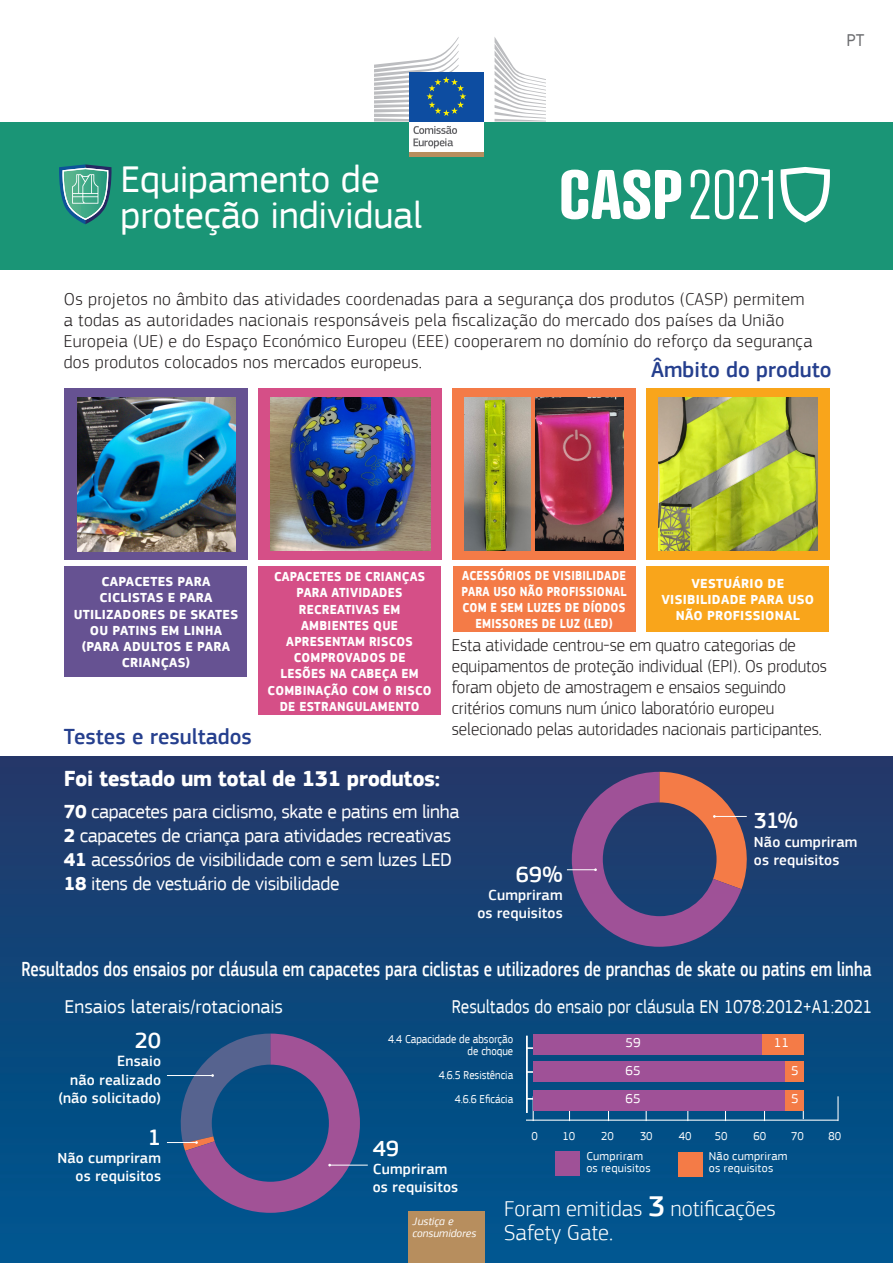
<style>
.page{position:relative;width:893px;height:1263px;background:#fff}
.page>*{position:absolute;margin:0;border:0;box-sizing:border-box;transform-origin:0 0}
.Activity_white{font:39px/36px "EC Square Sans Pro";color:#fff}
.Data_annotation_WHIT{font:500 22.95px "EC Square Sans Pro";letter-spacing:-.005em;color:#fff}
.t1{font:300 22.5px "EC Square Sans Pro";color:#fff}
.t2{font:500 22.5px "EC Square Sans Pro";color:#253f8e}
.t3{font:700 22.5px "EC Square Sans Pro";letter-spacing:-.02em;color:#fff}
._15pt_WHITE{font:500 21px "EC Square Sans Pro";letter-spacing:.005em;color:#fff;scale:.78 1}
._15pt_WHITE-2{font:19.5px "EC Square Sans Pro";letter-spacing:-.02em;color:#fff}
._15pt_WHITE-3{font:19.5px "EC Square Sans Pro";color:#fff;scale:.89 1}
._15pt_WHITE-4{font:19.5px "EC Square Sans Pro";color:#fff}
.t4{font:300 18px/21px "EC Square Sans Pro";letter-spacing:.02em;color:#231f20}
.t5{font:300 18px/21px "EC Square Sans Pro";color:#231f20;scale:.96 1}
.Code_Langue{font:18px "EC Square Sans Pro";color:#6c6d70}
.Data_annotation_WHIT-2{font:500 15.3px/18.3px "EC Square Sans Pro";letter-spacing:.01em;color:#fff}
.t6{font:700 13.5px/16.2px "EC Square Sans Pro";letter-spacing:.02em;color:#fff;text-align:center;scale:.94 1}
.t7{font:700 13.5px/16.2px "EC Square Sans Pro";letter-spacing:.02em;color:#fff;text-align:center}
.t8{font:700 13.5px/16.2px "EC Square Sans Pro";letter-spacing:.02em;color:#fff;text-align:center;scale:.86 1}
.t9{font:13.5px "EC Square Sans Pro";color:#fff}
._7pt_BLACK{font:12px "EC Square Sans Pro";color:#fff;scale:.9 1}
._7pt_BLACK-2{font:12px "EC Square Sans Pro";color:#fff}
._7pt_BLACK-3{font:12px "EC Square Sans Pro";letter-spacing:.025em;color:#fff}
._7pt_BLACK-4{font:12px "EC Square Sans Pro";color:#fff;scale:.95 1}
.t10{font:italic 11.25px/12px "EC Square Sans Pro";color:#fff}
.s1{font-weight:700}
.s2{font-weight:500;font-size:30px}
</style>
<div class="page">
<img style="left:0;top:756px;width:893px;height:507px">
<svg style="left:567px;top:772px;width:191px;height:175px;background:#5c4b76"></svg>
<div style="left:65px;top:566px;width:182px;height:111px;background:#665292"></div>
<div style="left:258px;top:566px;width:183px;height:149px;background:#d54f87"></div>
<div style="left:453px;top:566px;width:182px;height:65px;background:#f47b47"></div>
<div style="left:647px;top:566px;width:182px;height:65px;background:#f9a51b"></div>
<div style="left:646px;top:389px;width:183px;height:171px;background:#f9a51b"></div>
<img style="left:658px;top:398px;width:160px;height:153px">
<div style="left:258px;top:389px;width:183px;height:171px;background:#d54f87"></div>
<div style="left:65px;top:389px;width:183px;height:171px;background:#665292"></div>
<img style="left:78px;top:398px;width:157px;height:153px">
<img style="left:271px;top:398px;width:159px;height:153px">
<div style="left:453px;top:389px;width:183px;height:171px;background:#f47b47"></div>
<img style="left:465px;top:398px;width:65px;height:152px">
<img style="left:536px;top:398px;width:87px;height:152px">
<hr style="left:526px;top:1036px;width:2px;height:77px;background:#fff">
<svg style="left:527px;top:1096px;width:9px;height:23px"></svg>
<svg style="left:837px;top:1096px;width:1px;height:23px"></svg>
<hr style="left:526px;top:1119px;width:312px;height:2px;background:#fff">
<div style="left:761px;top:1034px;width:43px;height:21px;background:#f47b47"></div>
<div style="left:784px;top:1061px;width:20px;height:21px;background:#f47b47"></div>
<div style="left:784px;top:1090px;width:20px;height:21px;background:#f47b47"></div>
<div style="left:533px;top:1034px;width:228px;height:21px;background:#9f5197"></div>
<div style="left:533px;top:1061px;width:252px;height:21px;background:#9f5197"></div>
<div style="left:533px;top:1090px;width:252px;height:21px;background:#9f5197"></div>
<div style="left:555px;top:1151px;width:24px;height:24px;background:#9f5197"></div>
<div style="left:678px;top:1152px;width:24px;height:24px;background:#f47b47"></div>
<hr style="left:167px;top:1075px;width:46px;height:1px;background:#fff">
<hr style="left:167px;top:1142px;width:30px;height:1px;background:#fff">
<hr style="left:330px;top:1165px;width:38px;height:1px;background:#fff">
<svg style="left:172px;top:1033px;width:188px;height:180px;background:#3d528b"></svg>
<div style="left:0;top:121px;width:893px;height:149px;background:#1a9576"></div>
<svg style="left:780px;top:167px;width:50px;height:56px"></svg>
<svg style="left:561px;top:170px;width:120px;height:49px"></svg>
<svg style="left:691px;top:170px;width:18px;height:49px"></svg>
<svg style="left:715px;top:170px;width:58px;height:49px"></svg>
<svg style="left:59px;top:164px;width:53px;height:60px"></svg>
<div style="left:408px;top:1212px;width:77px;height:51px;background:#b78e5e"></div>
<div style="left:409px;top:120px;width:74px;height:33px;background:#fff"></div>
<hr style="left:409px;top:152px;width:74px;height:4px;background:#b78e5e">
<svg style="left:495px;top:38px;width:51px;height:83px"></svg>
<div style="left:409px;top:72px;width:74px;height:49px;background:#0d4da1"></div>
<svg style="left:374px;top:37px;width:92px;height:111px"></svg>
<p class="Code_Langue" style="left:846px;top:30px;width:19px">PT</p>
<p class="Activity_white" style="left:121px;top:162px;width:303px">Equipamento de proteção individual</p>
<p class="t4" style="left:64px;top:288px;width:742px">Os projetos no âmbito das atividades coordenadas para a segurança dos produtos (CASP) permitem</p>
<p class="t4" style="left:64px;top:309px;width:750px">a todas as autoridades nacionais responsáveis pela fiscalização do mercado dos países da União<br>Europeia (UE) e do Espaço Económico Europeu (EEE) cooperarem no domínio do reforço da segurança dos produtos colocados nos mercados europeus.</p>
<p class="t2" style="left:651px;top:357px;width:182px">Âmbito do produto</p>
<p class="t7" style="left:74px;top:574px;width:166px">CAPACETES PARA<br>CICLISTAS E PARA<br>UTILIZADORES DE SKATES<br>OU PATINS EM LINHA (PARA ADULTOS E PARA<br>CRIANÇAS)</p>
<p class="t6" style="left:268px;top:569px;width:176px">CAPACETES DE CRIANÇAS<br>PARA ATIVIDADES<br>RECREATIVAS EM<br>AMBIENTES QUE<br>APRESENTAM RISCOS<br>COMPROVADOS DE<br>LESÕES NA CABEÇA EM<br>COMBINAÇÃO COM O RISCO<br>DE ESTRANGULAMENTO</p>
<p class="t8" style="left:462px;top:568px;width:193px">ACESSÓRIOS DE VISIBILIDADE<br>PARA USO NÃO PROFISSIONAL<br>COM E SEM LUZES DE DÍODOS<br>EMISSORES DE LUZ (LED)</p>
<p class="t7" style="left:661px;top:576px;width:154px">VESTUÁRIO DE<br>VISIBILIDADE PARA USO<br>NÃO PROFISSIONAL</p>
<p class="t5" style="left:452px;top:635px;width:392px">Esta atividade centrou-se em quatro categorias de equipamentos de proteção individual (EPI). Os produtos foram objeto de amostragem e ensaios seguindo critérios comuns num único laboratório europeu selecionado pelas autoridades nacionais participantes.</p>
<p class="t2" style="left:64px;top:723px;width:190px">Testes e resultados</p>
<p class="t3" style="left:64px;top:765px;width:378px">Foi testado um total de 131 produtos:</p>
<p class="_15pt_WHITE-2" style="left:64px;top:800px;width:397px"><span class="s1">70</span> capacetes para ciclismo, skate e patins em linha</p>
<p class="_15pt_WHITE-2" style="left:64px;top:824px;width:389px"><span class="s1">2</span> capacetes de criança para atividades recreativas</p>
<p class="_15pt_WHITE-2" style="left:64px;top:848px;width:390px"><span class="s1">41</span> acessórios de visibilidade com e sem luzes LED</p>
<p class="_15pt_WHITE-2" style="left:64px;top:872px;width:277px"><span class="s1">18</span> itens de vestuário de visibilidade</p>
<p class="Data_annotation_WHIT" style="left:516px;top:861px;width:49px">69%</p>
<p class="Data_annotation_WHIT-2" style="left:488px;top:886px;width:76px">Cumpriram</p>
<p class="Data_annotation_WHIT-2" style="left:477px;top:904px;width:87px">os requisitos</p>
<p class="Data_annotation_WHIT" style="left:754px;top:807px;width:46px">31%</p>
<p class="Data_annotation_WHIT-2" style="left:754px;top:833px;width:105px">Não cumpriram os requisitos</p>
<p class="_15pt_WHITE" style="left:21px;top:957px;width:1092px">Resultados dos ensaios por cláusula em capacetes para ciclistas e utilizadores de pranchas de skate ou patins em linha</p>
<p class="_15pt_WHITE-4" style="left:65px;top:995px;width:220px">Ensaios laterais/rotacionais</p>
<p class="Data_annotation_WHIT" style="left:135px;top:1027px;width:28px">20</p>
<p class="Data_annotation_WHIT-2" style="left:117px;top:1052px;width:45px">Ensaio</p>
<p class="Data_annotation_WHIT-2" style="left:70px;top:1071px;width:92px">não realizado</p>
<p class="Data_annotation_WHIT-2" style="left:58px;top:1089px;width:104px">(não solicitado)</p>
<p class="Data_annotation_WHIT" style="left:148px;top:1123px;width:15px">1</p>
<p class="Data_annotation_WHIT-2" style="left:58px;top:1149px;width:105px;text-align:right">Não cumpriram os requisitos</p>
<p class="_15pt_WHITE-3" style="left:452px;top:995px;width:474px">Resultados do ensaio por cláusula EN 1078:2012+A1:2021</p>
<p class="_7pt_BLACK" style="left:388px;top:1032px;width:140px">4.4 Capacidade de absorção</p>
<p class="_7pt_BLACK" style="left:468px;top:1044px;width:52px">de choque</p>
<p class="_7pt_BLACK" style="left:439px;top:1068px;width:84px">4.6.5 Resistência</p>
<p class="_7pt_BLACK" style="left:455px;top:1092px;width:67px">4.6.6 Eficácia</p>
<p class="_7pt_BLACK-4" style="left:531px;top:1129px;width:8px">0</p>
<p class="_7pt_BLACK-4" style="left:562px;top:1129px;width:15px">10</p>
<p class="_7pt_BLACK-4" style="left:601px;top:1129px;width:15px">20</p>
<p class="_7pt_BLACK-4" style="left:640px;top:1129px;width:15px">30</p>
<p class="_7pt_BLACK-4" style="left:679px;top:1129px;width:15px">40</p>
<p class="_7pt_BLACK-4" style="left:715px;top:1129px;width:15px">50</p>
<p class="_7pt_BLACK-4" style="left:754px;top:1129px;width:15px">60</p>
<p class="_7pt_BLACK-4" style="left:791px;top:1129px;width:15px">70</p>
<p class="_7pt_BLACK-4" style="left:828px;top:1129px;width:15px">80</p>
<p class="t9" style="left:625px;top:1035px;width:17px">59</p>
<p class="t9" style="left:774px;top:1035px;width:17px">11</p>
<p class="t9" style="left:625px;top:1062px;width:17px">65</p>
<p class="t9" style="left:791px;top:1062px;width:9px">5</p>
<p class="t9" style="left:625px;top:1090px;width:17px">65</p>
<p class="t9" style="left:791px;top:1090px;width:9px">5</p>
<p class="Data_annotation_WHIT" style="left:373px;top:1134px;width:28px">49</p>
<p class="Data_annotation_WHIT-2" style="left:373px;top:1160px;width:76px">Cumpriram</p>
<p class="Data_annotation_WHIT-2" style="left:373px;top:1178px;width:87px">os requisitos</p>
<p class="_7pt_BLACK-3" style="left:586px;top:1149px;width:58px">Cumpriram</p>
<p class="_7pt_BLACK-2" style="left:586px;top:1161px;width:66px">os requisitos</p>
<p class="_7pt_BLACK-3" style="left:709px;top:1149px;width:80px">Não cumpriram</p>
<p class="_7pt_BLACK-2" style="left:709px;top:1161px;width:66px">os requisitos</p>
<p class="t1" style="left:504px;top:1195px;width:273px">Foram emitidas <span class="s2">3</span> notificações</p>
<p class="t1" style="left:504px;top:1219px;width:111px">Safety Gate.</p>
<p class="t10" style="left:412px;top:1215px;width:65px">Justiça e consumidores</p>
</div>
